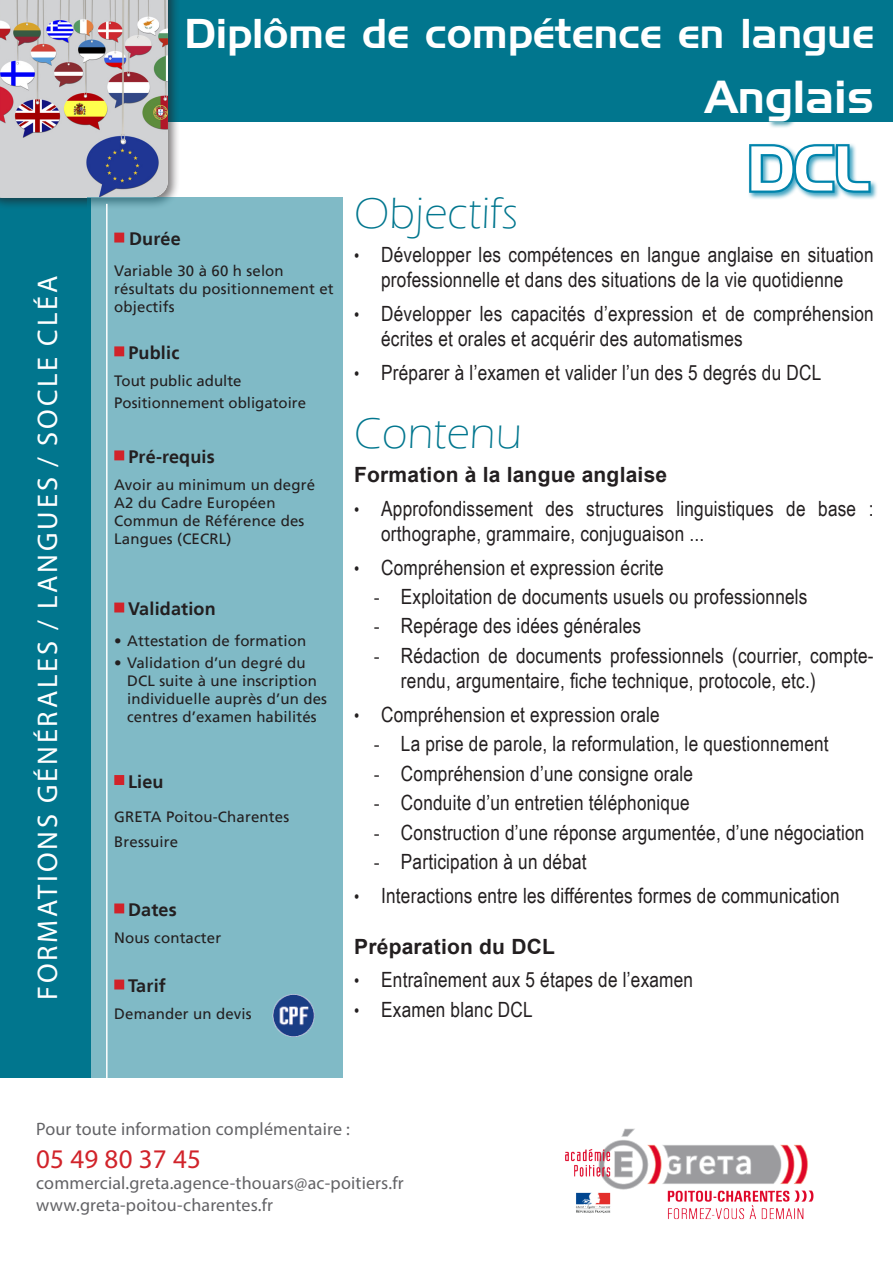
<style>
.page{position:relative;width:893px;height:1263px;background:#fff}
.page>*{position:absolute;margin:0;border:0;box-sizing:border-box;transform-origin:0 0}
.t1{font:61.5px "Handel Gothic BT";color:#fff}
.t2{font:300 45px "Eras ITC";letter-spacing:.01em;color:#01768e}
.t3{font:45px "Handel Gothic BT";letter-spacing:.01em;color:#fff}
.t4{font:40.5px "Handel Gothic BT";letter-spacing:.01em;color:#fff}
.t5{font:28.5px "Myriad Pro";letter-spacing:.1em;color:#fff}
.t6{font:27px "Myriad Pro";letter-spacing:.01em;color:#d1232a}
.t7{font:21px/25.2px "Arial Narrow";letter-spacing:.01em;color:#231f20}
.t8{font:700 21px "Arial";letter-spacing:.01em;color:#231f20}
.t9{font:18px "Myriad Pro";letter-spacing:.01em;color:#636366}
.t10{font:700 18px "Frutiger LT";letter-spacing:.01em;color:#231f20}
.t11{font:15px/18px "Frutiger LT";letter-spacing:.01em;color:#231f20}
.s1{font-size:18px}
.s2{font-family:"Frutiger LT";font-size:18px}
</style>
<div class="page">
<div style="left:118px;top:0;width:775px;height:122px;background:#01768e"></div>
<div style="left:0;top:198px;width:91px;height:880px;background:#01768e"></div>
<div style="left:0;top:0;width:180px;height:210px;background:#231f20;opacity:.57"></div>
<img style="left:0;top:0;width:168px;height:198px">
<img style="left:565px;top:1128px;width:249px;height:92px">
<div style="left:87px;top:198px;width:256px;height:880px;background:#80bac6"></div>
<hr style="left:106px;top:204px;width:2px;height:880px;background:#fff">
<div style="left:186px;top:17px;width:694px;height:112px;background:#01768e"></div>
<div style="left:114px;top:233px;width:10px;height:9px;background:#d1232a;border:2px solid #d1232a"></div>
<div style="left:114px;top:346px;width:10px;height:10px;background:#d1232a;border:2px solid #d1232a"></div>
<div style="left:114px;top:602px;width:10px;height:10px;background:#d1232a;border:2px solid #d1232a"></div>
<div style="left:114px;top:979px;width:10px;height:10px;background:#d1232a;border:2px solid #d1232a"></div>
<div style="left:114px;top:903px;width:10px;height:10px;background:#d1232a;border:2px solid #d1232a"></div>
<div style="left:114px;top:775px;width:10px;height:10px;background:#d1232a;border:2px solid #d1232a"></div>
<div style="left:747px;top:142px;width:131px;height:58px;background:#0084ac;opacity:.75"></div>
<svg style="left:747px;top:142px;width:126px;height:54px"></svg>
<div style="left:114px;top:450px;width:10px;height:10px;background:#d1232a;border:2px solid #d1232a"></div>
<img style="left:272px;top:995px;width:43px;height:41px">
<p class="t4" style="left:185px;top:9px;width:691px">Diplôme de compétence en langue</p>
<p class="t3" style="left:705px;top:69px;width:170px">Anglais</p>
<h3 class="t5" style="left:30px;top:1000px;width:726px;rotate:-90deg">FORMATIONS GÉNÉRALES / LANGUES / SOCLE CLÉA</h3>
<p class="t10" style="left:129px;top:229px;width:53px">Durée</p>
<p class="t11" style="left:114px;top:262px;width:221px">Variable 30 à 60 h selon résultats du positionnement et objectifs</p>
<p class="t10" style="left:128px;top:342px;width:52px">Public</p>
<p class="t11" style="left:114px;top:372px;width:129px">Tout public adulte</p>
<p class="t11" style="left:114px;top:394px;width:193px">Positionnement obligatoire</p>
<p class="t10" style="left:128px;top:446px;width:88px">Pré-requis</p>
<p class="t11" style="left:114px;top:476px;width:202px">Avoir au minimum un degré<br>A2 du Cadre Européen<br>Commun de Référence des<br>Langues (CECRL)</p>
<p class="t10" style="left:128px;top:598px;width:89px">Validation</p>
<p class="t11" style="left:114px;top:632px;width:194px">• Attestation de formation</p>
<p class="t11" style="left:127px;top:654px;width:201px;text-indent:-13px">• Validation d’un degré du<br>DCL suite à une inscription individuelle auprès d’un des centres d’examen habilités</p>
<p class="t10" style="left:128px;top:771px;width:37px">Lieu</p>
<p class="t11" style="left:114px;top:807px;width:176px">GRETA Poitou-Charentes</p>
<p class="t11" style="left:114px;top:833px;width:65px">Bressuire</p>
<p class="t10" style="left:128px;top:899px;width:50px">Dates</p>
<p class="t11" style="left:114px;top:929px;width:108px">Nous contacter</p>
<p class="t10" style="left:128px;top:975px;width:39px">Tarif</p>
<p class="t11" style="left:114px;top:1005px;width:139px">Demander un devis</p>
<p class="t1" style="left:747px;top:131px;width:123px">DCL</p>
<p class="t2" style="left:354px;top:189px;width:165px">Objectifs</p>
<p class="t7" style="left:354px;top:241px;width:521px;text-align:center"><span class="s1">•</span> Développer les compétences en langue anglaise en situation professionnelle et dans des situations de la vie quotidienne</p>
<p class="t7" style="left:381px;top:300px;width:494px;text-indent:-27px"><span class="s1">•</span> Développer les capacités d’expression et de compréhension écrites et orales et acquérir des automatismes</p>
<p class="t7" style="left:354px;top:359px;width:469px"><span class="s1">•</span> Préparer à l’examen et valider l’un des 5 degrés du DCL</p>
<p class="t2" style="left:354px;top:408px;width:169px">Contenu</p>
<p class="t8" style="left:354px;top:460px;width:315px">Formation à la langue anglaise</p>
<p class="t7" style="left:381px;top:495px;width:494px;text-indent:-27px"><span class="s1">•</span> Approfondissement des structures linguistiques de base : orthographe, grammaire, conjuguaison ...</p>
<p class="t7" style="left:354px;top:554px;width:311px"><span class="s1">•</span> Compréhension et expression écrite</p>
<p class="t7" style="left:374px;top:583px;width:435px"><span class="s2">-</span> Exploitation de documents usuels ou professionnels</p>
<p class="t7" style="left:374px;top:613px;width:269px"><span class="s2">-</span> Repérage des idées générales</p>
<p class="t7" style="left:401px;top:642px;width:474px;text-indent:-27px"><span class="s2">-</span> Rédaction de documents professionnels (courrier, compte&shy;rendu, argumentaire, fiche technique, protocole, etc.)</p>
<p class="t7" style="left:354px;top:701px;width:307px"><span class="s1">•</span> Compréhension et expression orale</p>
<p class="t7" style="left:374px;top:730px;width:456px"><span class="s2">-</span> La prise de parole, la reformulation, le questionnement</p>
<p class="t7" style="left:374px;top:760px;width:321px"><span class="s2">-</span> Compréhension d’une consigne orale</p>
<p class="t7" style="left:374px;top:789px;width:317px"><span class="s2">-</span> Conduite d’un entretien téléphonique</p>
<p class="t7" style="left:374px;top:819px;width:492px"><span class="s2">-</span> Construction d’une réponse argumentée, d’une négociation</p>
<p class="t7" style="left:374px;top:848px;width:214px"><span class="s2">-</span> Participation à un débat</p>
<p class="t7" style="left:354px;top:882px;width:487px"><span class="s1">•</span> Interactions entre les différentes formes de communication</p>
<p class="t8" style="left:354px;top:932px;width:202px">Préparation du DCL</p>
<p class="t7" style="left:354px;top:966px;width:340px"><span class="s1">•</span> Entraînement aux 5 étapes de l’examen</p>
<p class="t7" style="left:354px;top:996px;width:180px"><span class="s1">•</span> Examen blanc DCL</p>
<p class="t9" style="left:36px;top:1118px;width:315px">Pour toute information complémentaire :</p>
<p class="t6" style="left:36px;top:1142px;width:166px">05 49 80 37 45</p>
<p class="t9" style="left:36px;top:1172px;width:369px">commercial.greta.agence-thouars@ac-poitiers.fr</p>
<p class="t9" style="left:36px;top:1194px;width:238px">www.greta-poitou-charentes.fr</p>
</div>
